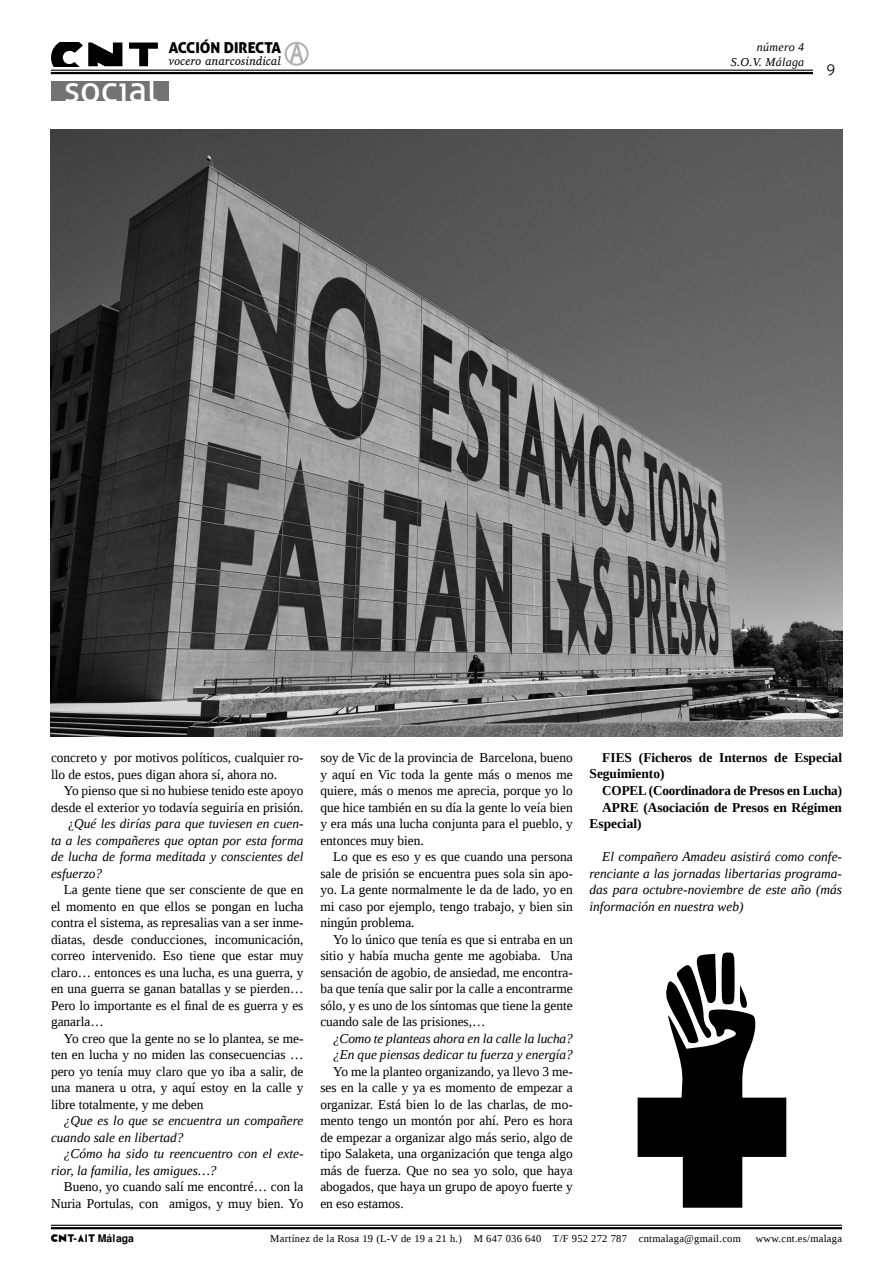
<style>
.page{position:relative;width:893px;height:1263px;background:#fff}
.page>*{position:absolute;margin:0;border:0;box-sizing:border-box;transform-origin:0 0}
.t1{font:36px "Aller";color:#fff}
.t2{font:15px "Aller Display";color:#000}
.t3{font:300 15px "Aller";color:#000}
.t4{font:13.5px/16.5px "Liberation Serif";color:#000;text-align:justify}
.t5{font:italic 13.5px/16.5px "Liberation Serif";color:#000}
.t6{font:700 13.5px/16.5px "Liberation Serif";color:#000}
.t7{font:12px "Apparatus SIL Italic";letter-spacing:.015em;color:#000}
.t8{font:italic 12px/15px "Liberation Serif";letter-spacing:.025em;color:#000;text-align:right}
.t9{font:10.5px "Liberation Serif";letter-spacing:.025em;color:#000}
.t10{font:10.5px "libertaria CNT";letter-spacing:.06em;color:#000}
.s1{font-style:normal}
</style>
<div class="page">
<hr style="left:51px;top:1227px;width:791px;height:2px;background:#000">
<hr style="left:51px;top:1225px;width:791px;height:1px;background:#000">
<svg style="left:285px;top:42px;width:24px;height:24px"></svg>
<hr style="left:51px;top:72px;width:762px;height:2px;background:#000">
<hr style="left:51px;top:70px;width:762px;height:1px;background:#000">
<svg style="left:51px;top:43px;width:71px;height:23px"></svg>
<svg style="left:129px;top:43px;width:29px;height:23px"></svg>
<div style="left:51px;top:81px;width:118px;height:19px;background:#737373"></div>
<svg style="left:638px;top:952px;width:148px;height:256px"></svg>
<img style="left:51px;top:129px;width:791px;height:608px">
<h1 class="t1" style="left:64px;top:67px;width:96px">social</h1>
<p class="t2" style="left:169px;top:38px;width:114px">ACCIÓN DIRECTA</p>
<p class="t7" style="left:169px;top:55px;width:114px">vocero anarcosindical</p>
<p class="t8" style="left:731px;top:39px;width:75px">número 4<br>S.O.V. Málaga</p>
<p class="t3" style="left:827px;top:60px;width:10px">9</p>
<p class="t4" style="left:51px;top:749px;width:254px">concreto y por motivos políticos, cualquier ro&shy;llo de estos, pues digan ahora sí, ahora no.</p>
<p class="t4" style="left:64px;top:782px;width:241px">Yo pienso que si no hubiese tenido este apoyo</p>
<p class="t4" style="left:51px;top:799px;width:254px">desde el exterior yo todavía seguiría en prisión.</p>
<p class="t5" style="left:68px;top:815px;width:237px"><span class="s1">¿</span>Qué les dirías para que tuviesen en cuen-</p>
<p class="t5" style="left:51px;top:832px;width:254px">ta a les compañeres que optan por esta forma</p>
<p class="t5" style="left:51px;top:848px;width:254px">de lucha de forma meditada y conscientes del</p>
<p class="t5" style="left:51px;top:865px;width:53px">esfuerzo?</p>
<p class="t4" style="left:51px;top:881px;width:254px;text-indent:13px">La gente tiene que ser consciente de que en el momento en que ellos se pongan en lucha contra el sistema, as represalias van a ser inme&shy;diatas, desde conducciones, incomunicación, correo intervenido. Eso tiene que estar muy claro… entonces es una lucha, es una guerra, y en una guerra se ganan batallas y se pierden… Pero lo importante es el final de es guerra y es ganarla…</p>
<p class="t4" style="left:51px;top:1030px;width:254px;text-indent:13px">Yo creo que la gente no se lo plantea, se me&shy;ten en lucha y no miden las consecuencias … pero yo tenía muy claro que yo iba a salir, de una manera u otra, y aquí estoy en la calle y libre totalmente, y me deben</p>
<p class="t5" style="left:51px;top:1112px;width:254px;text-indent:13px">¿Que es lo que se encuentra un compañere cuando sale en libertad?</p>
<p class="t5" style="left:51px;top:1145px;width:254px;text-indent:13px">¿Cómo ha sido tu reencuentro con el exte&shy;rior, la familia, les amigues…?</p>
<p class="t4" style="left:51px;top:1178px;width:254px;text-align:right">Bueno, yo cuando salí me encontré… con la<br>Nuria Portulas, con amigos, y muy bien. Yo</p>
<p class="t4" style="left:320px;top:749px;width:254px">soy de Vic de la provincia de Barcelona, bueno y aquí en Vic toda la gente más o menos me quiere, más o menos me aprecia, porque yo lo que hice también en su día la gente lo veía bien y era más una lucha conjunta para el pueblo, y entonces muy bien.</p>
<p class="t4" style="left:320px;top:848px;width:254px;text-indent:13px">Lo que es eso y es que cuando una persona sale de prisión se encuentra pues sola sin apo&shy;yo. La gente normalmente le da de lado, yo en mi caso por ejemplo, tengo trabajo, y bien sin ningún problema.</p>
<p class="t4" style="left:320px;top:931px;width:254px;text-indent:13px">Yo lo único que tenía es que si entraba en un sitio y había mucha gente me agobiaba. Una sensación de agobio, de ansiedad, me encontra&shy;ba que tenía que salir por la calle a encontrarme sólo, y es uno de los síntomas que tiene la gente cuando sale de las prisiones,…</p>
<p class="t5" style="left:333px;top:1030px;width:241px">¿Como te planteas ahora en la calle la lucha? ¿En que piensas dedicar tu fuerza y energía?</p>
<p class="t4" style="left:320px;top:1063px;width:254px;text-indent:13px">Yo me la planteo organizando, ya llevo 3 me&shy;ses en la calle y ya es momento de empezar a organizar. Está bien lo de las charlas, de mo&shy;mento tengo un montón por ahí. Pero es hora de empezar a organizar algo más serio, algo de tipo Salaketa, una organización que tenga algo más de fuerza. Que no sea yo solo, que haya abogados, que haya un grupo de apoyo fuerte y en eso estamos.</p>
<p class="t6" style="left:590px;top:749px;width:254px;text-indent:13px">FIES (Ficheros de Internos de Especial<br>Seguimiento)</p>
<p class="t6" style="left:602px;top:782px;width:241px">COPEL (Coordinadora de Presos en Lucha)</p>
<p class="t6" style="left:602px;top:798px;width:241px">APRE (Asociación de Presos en Régimen</p>
<p class="t6" style="left:590px;top:815px;width:53px">Especial)</p>
<p class="t5" style="left:590px;top:848px;width:254px;text-align:justify;text-indent:13px">El compañero Amadeu asistirá como confe&shy;renciante a las jornadas libertarias programa&shy;das para octubre-noviembre de este año (más información en nuestra web)</p>
<p class="t10" style="left:51px;top:1229px;width:85px">CNT-AIT Málaga</p>
<p class="t9" style="left:270px;top:1231px;width:472px">Martínez de la Rosa 19 (L-V de 19 a 21 h.) M 647 036 640 T/F 952 272 787 cntmalaga@gmail.com</p>
<p class="t9" style="left:756px;top:1231px;width:88px">www.cnt.es/malaga</p>
</div>
